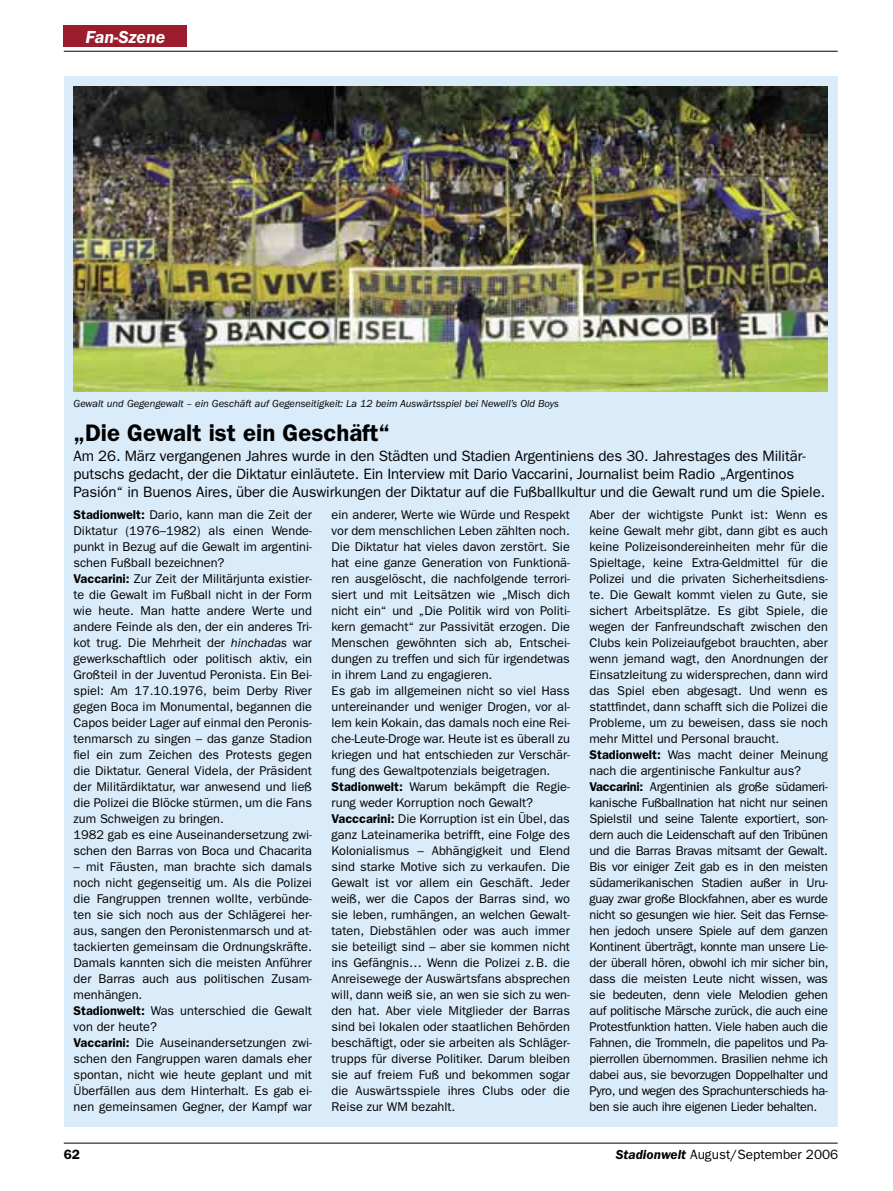
<style>
.page{position:relative;width:893px;height:1191px;background:#fff}
.page>*{position:absolute;margin:0;border:0;box-sizing:border-box;transform-origin:0 0}
.t1{font:600 24px "Franklin Gothic LT";color:#000}
.t2{font:italic 600 18px "Franklin Gothic LT";color:#fff}
.t3{font:15px/18px "Franklin Gothic LT";letter-spacing:-.01em;color:#000}
.t4{font:13.5px "Franklin Gothic LT";color:#000}
.t5{font:600 13.5px "Franklin Gothic LT";color:#000}
.t6{font:12.75px/16px "Franklin Gothic LT";color:#000}
.t7{font:12.75px/16px "Franklin Gothic LT";letter-spacing:-.02em;color:#000}
.t8{font:italic 10.5px "Franklin Gothic LT";color:#000}
.s1{font-weight:600}
.s2{font-style:italic}
.s3{font-weight:600;font-style:italic}
</style>
<div class="page">
<hr style="left:64px;top:51px;width:774px;height:1px;background:#000">
<hr style="left:64px;top:1142px;width:774px;height:1px;background:#000">
<div style="left:64px;top:26px;width:123px;height:21px;background:#9b1d2d"></div>
<div style="left:64px;top:77px;width:774px;height:1050px;background:#daebfa"></div>
<img style="left:74px;top:86px;width:754px;height:305px">
<h2 class="t2" style="left:86px;top:27px;width:81px">Fan-Szene</h2>
<p class="t8" style="left:74px;top:398px;width:487px">Gewalt und Gegengewalt – ein Geschäft auf Gegenseitigkeit: La 12 beim Auswärtsspiel bei Newell’s Old Boys</p>
<h1 class="t1" style="left:74px;top:419px;width:318px">„Die Gewalt ist ein Geschäft“</h1>
<p class="t3" style="left:74px;top:447px;width:753px">Am 26. März vergangenen Jahres wurde in den Städten und Stadien Argentiniens des 30. Jahrestages des Militär&shy;putschs gedacht, der die Diktatur einläutete. Ein Interview mit Dario Vaccarini, Journalist beim Radio „Argentinos<br>Pasión“ in Buenos Aires, über die Auswirkungen der Diktatur auf die Fußballkultur und die Gewalt rund um die Spiele.</p>
<p class="t6" style="left:74px;top:507px;width:240px"><span class="s1">Stadionwelt:</span> Dario, kann man die Zeit der Diktatur (1976–1982) als einen Wende&shy;punkt in Bezug auf die Gewalt im argentini&shy;schen Fußball bezeichnen?<br><span class="s1">Vaccarini:</span> Zur Zeit der Militärjunta existier&shy;te die Gewalt im Fußball nicht in der Form wie heute. Man hatte andere Werte und andere Feinde als den, der ein anderes Tri&shy;kot trug. Die Mehrheit der <span class="s2">hinchadas</span> war gewerkschaftlich oder politisch aktiv, ein Großteil in der Juventud Peronista. Ein Bei&shy;spiel: Am 17.10.1976, beim Derby River gegen Boca im Monumental, begannen die Capos beider Lager auf einmal den Peronis&shy;tenmarsch zu singen – das ganze Stadion fiel ein zum Zeichen des Protests gegen die Diktatur. General Videla, der Präsident der Militärdiktatur, war anwesend und ließ die Polizei die Blöcke stürmen, um die Fans zum Schweigen zu bringen.<br>1982 gab es eine Auseinandersetzung zwi&shy;schen den Barras von Boca und Chacarita</p>
<p class="t6" style="left:74px;top:858px;width:240px">– mit Fäusten, man brachte sich damals noch nicht gegenseitig um. Als die Polizei die Fangruppen trennen wollte, verbünde&shy;ten sie sich noch aus der Schlägerei her&shy;aus, sangen den Peronistenmarsch und at&shy;tackierten gemeinsam die Ordnungskräfte.<br>Damals kannten sich die meisten Anführer der Barras auch aus politischen Zusam&shy;menhängen.<br><span class="s1">Stadionwelt:</span> Was unterschied die Gewalt von der heute?<br><span class="s1">Vaccarini:</span> Die Auseinandersetzungen zwi&shy;schen den Fangruppen waren damals eher spontan, nicht wie heute geplant und mit Überfällen aus dem Hinterhalt. Es gab ei&shy;nen gemeinsamen Gegner, der Kampf war</p>
<p class="t6" style="left:332px;top:507px;width:240px">ein anderer, Werte wie Würde und Respekt vor dem menschlichen Leben zählten noch.<br>Die Diktatur hat vieles davon zerstört. Sie hat eine ganze Generation von Funktionä&shy;ren ausgelöscht, die nachfolgende terrori&shy;siert und mit Leitsätzen wie „Misch dich nicht ein“ und „Die Politik wird von Politi&shy;kern gemacht“ zur Passivität erzogen. Die Menschen gewöhnten sich ab, Entschei&shy;dungen zu treffen und sich für irgendetwas in ihrem Land zu engagieren.<br>Es gab im allgemeinen nicht so viel Hass untereinander und weniger Drogen, vor al&shy;lem kein Kokain, das damals noch eine Rei&shy;che-Leute-Droge war. Heute ist es überall zu kriegen und hat entschieden zur Verschär&shy;fung des Gewaltpotenzials beigetragen.<br><span class="s1">Stadionwelt:</span> Warum bekämpft die Regie&shy;rung weder Korruption noch Gewalt?<br><span class="s1">Vacccarini:</span> Die Korruption ist ein Übel, das ganz Lateinamerika betrifft, eine Folge des Kolonialismus – Abhängigkeit und Elend sind starke Motive sich zu verkaufen. Die Gewalt ist vor allem ein Geschäft. Jeder weiß, wer die Capos der Barras sind, wo sie leben, rumhängen, an welchen Gewalt&shy;taten, Diebstählen oder was auch immer sie beteiligt sind – aber sie kommen nicht ins Gefängnis… Wenn die Polizei z. B. die Anreisewege der Auswärtsfans absprechen will, dann weiß sie, an wen sie sich zu wen&shy;den hat. Aber viele Mitglieder der Barras sind bei lokalen oder staatlichen Behörden beschäftigt, oder sie arbeiten als Schläger&shy;trupps für diverse Politiker. Darum bleiben sie auf freiem Fuß und bekommen sogar die Auswärtsspiele ihres Clubs oder die Reise zur WM bezahlt.</p>
<p class="t7" style="left:589px;top:507px;width:241px">Aber der wichtigste Punkt ist: Wenn es keine Gewalt mehr gibt, dann gibt es auch keine Polizeisondereinheiten mehr für die Spieltage, keine Extra-Geldmittel für die Polizei und die privaten Sicherheitsdiens&shy;te. Die Gewalt kommt vielen zu Gute, sie sichert Arbeitsplätze. Es gibt Spiele, die wegen der Fanfreundschaft zwischen den Clubs kein Polizeiaufgebot brauchten, aber wenn jemand wagt, den Anordnungen der Einsatzleitung zu widersprechen, dann wird das Spiel eben abgesagt. Und wenn es stattfindet, dann schafft sich die Polizei die Probleme, um zu beweisen, dass sie noch mehr Mittel und Personal braucht.<br><span class="s1">Stadionwelt:</span> Was macht deiner Meinung nach die argentinische Fankultur aus?<br><span class="s1">Vaccarini:</span> Argentinien als große südameri&shy;kanische Fußballnation hat nicht nur seinen Spielstil und seine Talente exportiert, son&shy;dern auch die Leidenschaft auf den Tribünen und die Barras Bravas mitsamt der Gewalt.<br>Bis vor einiger Zeit gab es in den meisten südamerikanischen Stadien außer in Uru&shy;guay zwar große Blockfahnen, aber es wurde nicht so gesungen wie hier. Seit das Fernse&shy;hen jedoch unsere Spiele auf dem ganzen Kontinent überträgt, konnte man unsere Lie&shy;der überall hören, obwohl ich mir sicher bin, dass die meisten Leute nicht wissen, was sie bedeuten, denn viele Melodien gehen auf politische Märsche zurück, die auch eine Protestfunktion hatten. Viele haben auch die Fahnen, die Trommeln, die papelitos und Pa&shy;pierrollen übernommen. Brasilien nehme ich dabei aus, sie bevorzugen Doppelhalter und Pyro, und wegen des Sprachunterschieds ha&shy;ben sie auch ihre eigenen Lieder behalten.</p>
<p class="t5" style="left:64px;top:1146px;width:18px">62</p>
<p class="t4" style="left:616px;top:1146px;width:224px"><span class="s3">Stadionwelt</span> August/September 2006</p>
</div>
